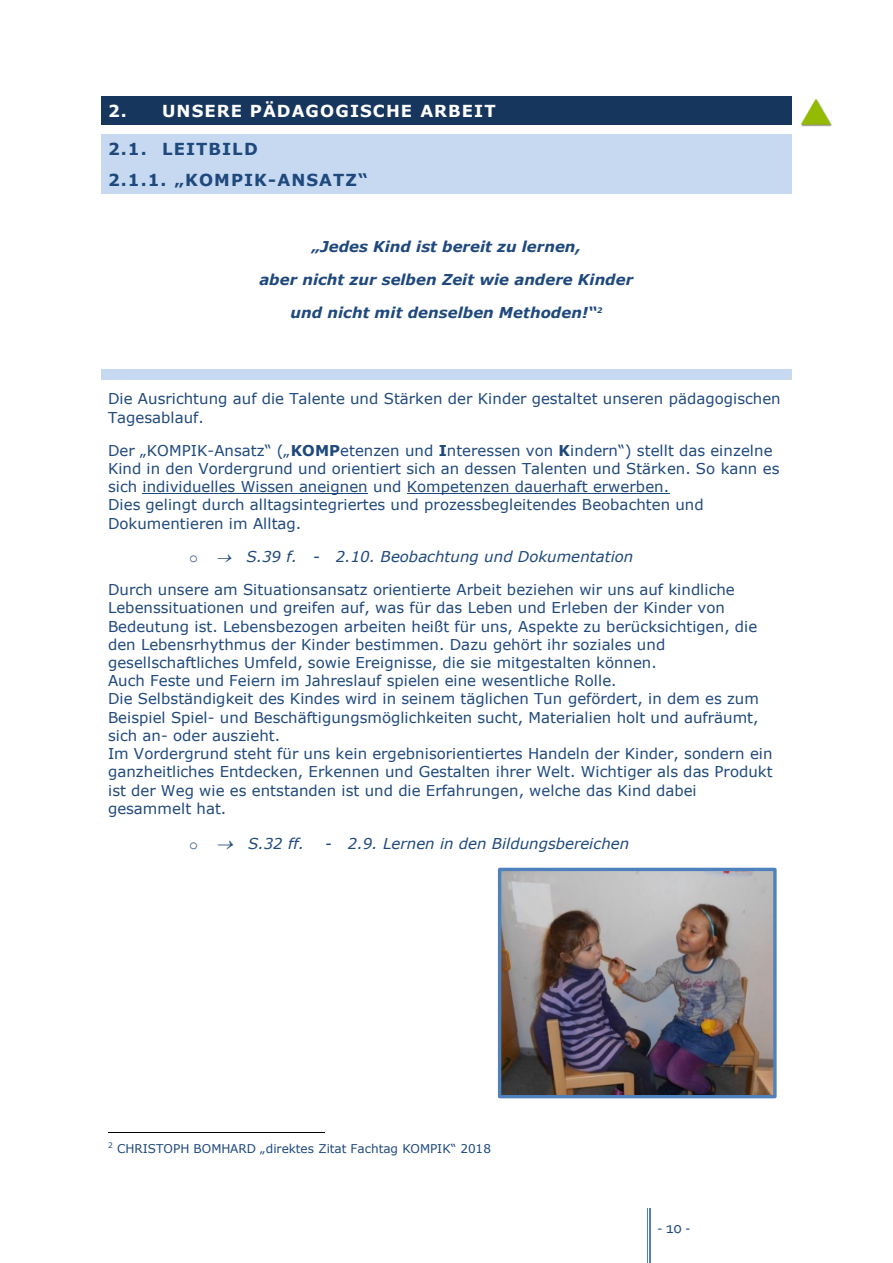
<style>
.page{position:relative;width:893px;height:1263px;background:#fff}
.page>*{position:absolute;margin:0;border:0;box-sizing:border-box;transform-origin:0 0}
.t1{font:700 16.5px "Verdana";letter-spacing:.065em;color:#1f497d}
.t2{font:700 16.5px "Verdana";letter-spacing:.065em;color:#fff}
.t3{font:16.5px "Corbel";color:#1f497d}
.t4{font:15px/18.3px "Verdana";color:#1f497d}
.t5{font:italic 700 15px "Verdana";color:#1f497d}
.t6{font:italic 15px "Verdana";letter-spacing:.005em;color:#1f497d}
.t7{font:12px "Verdana";letter-spacing:-.005em;color:#1f497d}
.s1{font-weight:700}
.s2{font-family:"Courier New";font-style:normal}
</style>
<div class="page">
<hr style="left:650px;top:1208px;width:1px;height:55px;background:#4f81bd">
<hr style="left:649px;top:1208px;width:1px;height:55px;background:#4f81bd">
<hr style="left:647px;top:1208px;width:1px;height:55px;background:#4f81bd">
<div style="left:106px;top:100px;width:681px;height:20px;background:#17365d"></div>
<svg style="left:101px;top:96px;width:5px;height:4px"></svg>
<hr style="left:106px;top:96px;width:681px;height:4px;background:#17365d">
<svg style="left:787px;top:96px;width:5px;height:4px"></svg>
<svg style="left:101px;top:120px;width:5px;height:5px"></svg>
<div style="left:106px;top:120px;width:681px;height:5px;background:#17365d"></div>
<svg style="left:787px;top:120px;width:5px;height:5px"></svg>
<div style="left:101px;top:100px;width:5px;height:20px;background:#17365d"></div>
<div style="left:787px;top:100px;width:5px;height:20px;background:#17365d"></div>
<div style="left:106px;top:138px;width:681px;height:22px;background:#c6d9f1"></div>
<svg style="left:101px;top:134px;width:5px;height:4px"></svg>
<hr style="left:106px;top:134px;width:681px;height:4px;background:#c6d9f1">
<svg style="left:787px;top:134px;width:5px;height:4px"></svg>
<div style="left:101px;top:138px;width:5px;height:22px;background:#c6d9f1"></div>
<div style="left:787px;top:138px;width:5px;height:22px;background:#c6d9f1"></div>
<div style="left:106px;top:160px;width:681px;height:29px;background:#c6d9f1"></div>
<svg style="left:101px;top:189px;width:5px;height:5px"></svg>
<div style="left:106px;top:189px;width:681px;height:5px;background:#c6d9f1"></div>
<svg style="left:787px;top:189px;width:5px;height:5px"></svg>
<div style="left:101px;top:160px;width:5px;height:29px;background:#c6d9f1"></div>
<div style="left:787px;top:160px;width:5px;height:29px;background:#c6d9f1"></div>
<hr style="left:106px;top:374px;width:681px;height:1px;background:#c6d9f1">
<div style="left:106px;top:369px;width:681px;height:5px;background:#c6d9f1"></div>
<div style="left:106px;top:375px;width:681px;height:5px;background:#c6d9f1"></div>
<svg style="left:101px;top:369px;width:5px;height:11px"></svg>
<svg style="left:787px;top:369px;width:5px;height:11px"></svg>
<hr style="left:143px;top:493px;width:225px;height:1px;background:#1f497d">
<hr style="left:407px;top:493px;width:262px;height:1px;background:#1f497d">
<hr style="left:108px;top:1132px;width:216px;height:1px;background:#000">
<img style="left:502px;top:872px;width:271px;height:222px">
<div style="left:498px;top:868px;width:279px;height:230px;border:3px solid #4f81bd"></div>
<img style="left:801px;top:98px;width:30px;height:29px">
<h1 class="t2" style="left:108px;top:100px;width:389px">2. UNSERE PÄDAGOGISCHE ARBEIT</h1>
<h2 class="t1" style="left:108px;top:138px;width:151px">2.1. LEITBILD</h2>
<h2 class="t1" style="left:108px;top:169px;width:261px">2.1.1. „KOMPIK-ANSATZ“</h2>
<p class="t5" style="left:312px;top:236px;width:271px">„Jedes Kind ist bereit zu lernen,</p>
<p class="t5" style="left:259px;top:270px;width:375px">aber nicht zur selben Zeit wie andere Kinder</p>
<p class="t5" style="left:291px;top:303px;width:313px">und nicht mit denselben Methoden!“<sup>2</sup></p>
<p class="t4" style="left:108px;top:389px;width:674px">Die Ausrichtung auf die Talente und Stärken der Kinder gestaltet unseren pädagogischen<br>Tagesablauf.</p>
<p class="t4" style="left:108px;top:440px;width:673px">Der „KOMPIK-Ansatz“ („<span class="s1">KOMP</span>etenzen und <span class="s1">I</span>nteressen von <span class="s1">K</span>indern“) stellt das einzelne Kind in den Vordergrund und orientiert sich an dessen Talenten und Stärken. So kann es sich individuelles Wissen aneignen und Kompetenzen dauerhaft erwerben.<br>Dies gelingt durch alltagsintegriertes und prozessbegleitendes Beobachten und Dokumentieren im Alltag.</p>
<p class="t6" style="left:189px;top:547px;width:446px"><span class="s2">o</span> → S.39 f. - 2.10. Beobachtung und Dokumentation</p>
<p class="t4" style="left:108px;top:580px;width:666px">Durch unsere am Situationsansatz orientierte Arbeit beziehen wir uns auf kindliche Lebenssituationen und greifen auf, was für das Leben und Erleben der Kinder von Bedeutung ist. Lebensbezogen arbeiten heißt für uns, Aspekte zu berücksichtigen, die den Lebensrhythmus der Kinder bestimmen. Dazu gehört ihr soziales und gesellschaftliches Umfeld, sowie Ereignisse, die sie mitgestalten können.<br>Auch Feste und Feiern im Jahreslauf spielen eine wesentliche Rolle.<br>Die Selbständigkeit des Kindes wird in seinem täglichen Tun gefördert, in dem es zum Beispiel Spiel- und Beschäftigungsmöglichkeiten sucht, Materialien holt und aufräumt, sich an- oder auszieht.<br>Im Vordergrund steht für uns kein ergebnisorientiertes Handeln der Kinder, sondern ein ganzheitliches Entdecken, Erkennen und Gestalten ihrer Welt. Wichtiger als das Produkt ist der Weg wie es entstanden ist und die Erfahrungen, welche das Kind dabei gesammelt hat.</p>
<p class="t6" style="left:189px;top:834px;width:117px"><span class="s2">o</span> → S.32 ff.</p>
<p class="t6" style="left:325px;top:834px;width:306px">- 2.9. Lernen in den Bildungsbereichen</p>
<p class="t7" style="left:108px;top:1140px;width:385px"><sup>2</sup> CHRISTOPH BOMHARD „direktes Zitat Fachtag KOMPIK“ 2018</p>
<p class="t3" style="left:657px;top:1221px;width:35px">-10 -</p>
</div>
